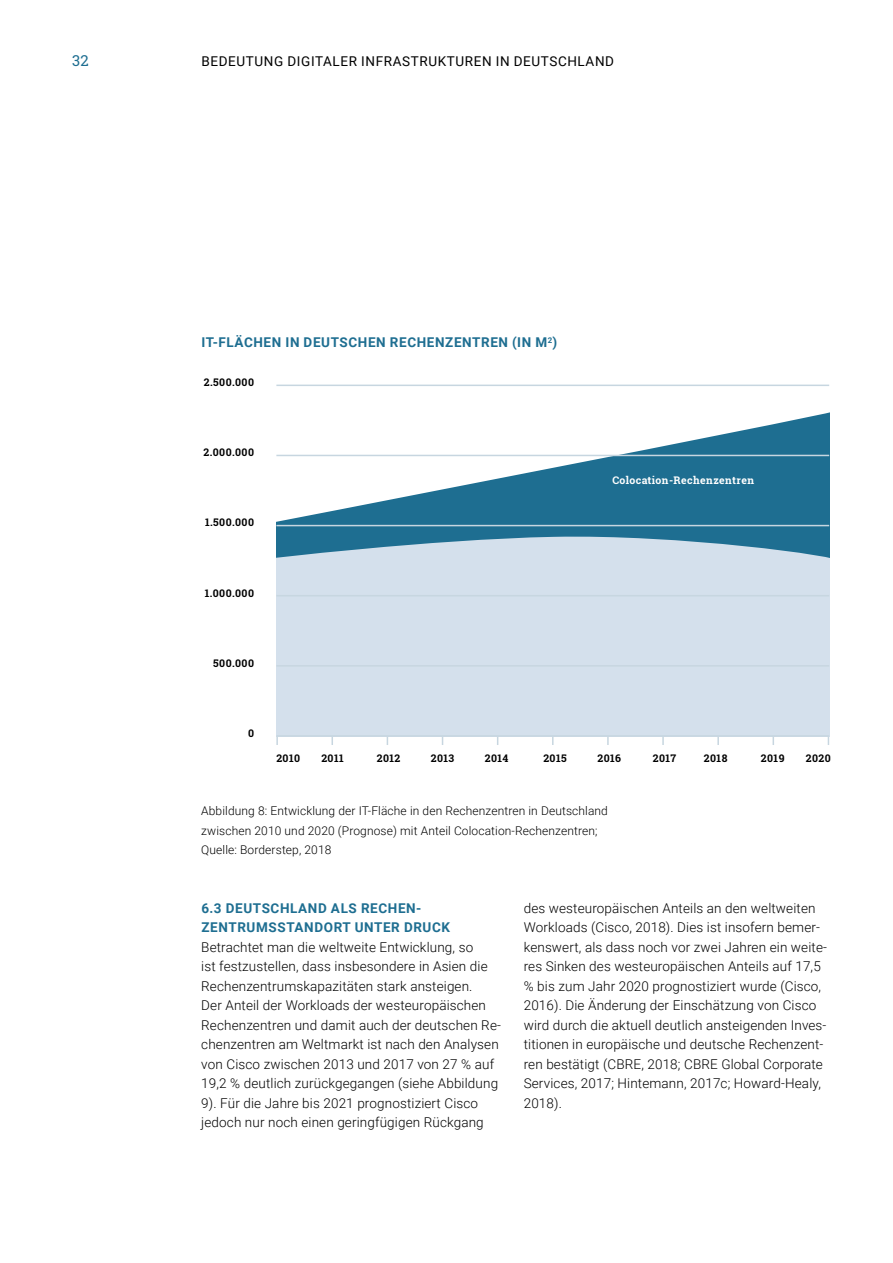
<style>
.page{position:relative;width:893px;height:1263px;background:#fff}
.page>*{position:absolute;margin:0;border:0;box-sizing:border-box;transform-origin:0 0}
.t1{font:15px "Roboto Slab";color:#1e6e91}
.t2{font:300 13.5px/19.5px "Roboto";letter-spacing:.01em;color:#000}
.t3{font:700 13.5px/19.5px "Roboto";letter-spacing:.045em;color:#1e6e91}
.t4{font:13.5px "Roboto";letter-spacing:.045em;color:#000}
.t5{font:300 12px/19.5px "Roboto";letter-spacing:.01em;color:#000}
.t6{font:700 10.5px "Roboto Slab";letter-spacing:.04em;color:#000}
.t7{font:700 10.5px "Roboto Slab";letter-spacing:.04em;color:#fff}
</style>
<div class="page">
<svg style="left:276px;top:412px;width:553px;height:122px;fill:#1e6e91"></svg>
<div style="left:276px;top:534px;width:553px;height:201px;background:#d4e0ec"></div>
<hr style="left:276px;top:385px;width:553px;height:1px;background:#c7d6e0">
<hr style="left:276px;top:455px;width:553px;height:1px;background:#c7d6e0">
<hr style="left:276px;top:525px;width:553px;height:1px;background:#c7d6e0">
<hr style="left:276px;top:595px;width:553px;height:1px;background:#c7d6e0">
<hr style="left:276px;top:665px;width:553px;height:2px;background:#c7d6e0">
<hr style="left:276px;top:735px;width:553px;height:2px;background:#c7d6e0">
<svg style="left:276px;top:737px;width:2px;height:8px"></svg>
<svg style="left:552px;top:737px;width:2px;height:8px"></svg>
<svg style="left:607px;top:737px;width:2px;height:8px"></svg>
<svg style="left:662px;top:737px;width:2px;height:8px"></svg>
<svg style="left:717px;top:737px;width:2px;height:8px"></svg>
<p class="t1" style="left:72px;top:50px;width:18px">32</p>
<p class="t4" style="left:201px;top:52px;width:414px">BEDEUTUNG DIGITALER I NFRASTRUKTUREN IN DEUTSCHLAND</p>
<p class="t3" style="left:201px;top:332px;width:357px">IT-FLÄCHEN IN DEUTSCHEN RECHENZENTREN (IN M<sup>2</sup>)</p>
<p class="t6" style="left:204px;top:375px;width:52px">2.500.000</p>
<p class="t6" style="left:204px;top:445px;width:52px">2.000.000</p>
<p class="t6" style="left:205px;top:515px;width:50px">1.500.000</p>
<p class="t6" style="left:205px;top:585px;width:51px">1.000.000</p>
<p class="t7" style="left:612px;top:473px;width:143px">Colocation-Rechenzentren</p>
<p class="t6" style="left:213px;top:656px;width:42px">500.000</p>
<p class="t6" style="left:248px;top:726px;width:7px">0</p>
<p class="t6" style="left:276px;top:751px;width:25px">2010</p>
<p class="t6" style="left:321px;top:751px;width:24px">2011</p>
<p class="t6" style="left:377px;top:751px;width:25px">2012</p>
<p class="t6" style="left:431px;top:751px;width:25px">2013</p>
<p class="t6" style="left:485px;top:751px;width:25px">2014</p>
<p class="t6" style="left:543px;top:751px;width:25px">2015</p>
<p class="t6" style="left:597px;top:751px;width:25px">2016</p>
<p class="t6" style="left:653px;top:751px;width:25px">2017</p>
<p class="t6" style="left:704px;top:751px;width:25px">2018</p>
<p class="t6" style="left:761px;top:751px;width:25px">2019</p>
<p class="t6" style="left:806px;top:751px;width:26px">2020</p>
<p class="t5" style="left:201px;top:801px;width:408px">Abbildung 8: Entwicklung der IT-Fläche in den Rechenzentren in Deutschland zwischen 2010 und 2020 (Prognose) mit Anteil Colocation-Rechenzentren;<br>Quelle: Borderstep, 2018</p>
<p class="t3" style="left:201px;top:897px;width:250px">6.3 DEUTSCHLAND ALS RECHEN-<br>ZENTRUMSSTANDORT UNTER DRUCK</p>
<p class="t2" style="left:201px;top:936px;width:301px">Betrachtet man die weltweite Entwicklung, so<br>ist festzustellen, dass insbesondere in Asien die Rechenzentrumskapazitäten stark ansteigen.<br>Der Anteil der Workloads der westeuropäischen Rechenzentren und damit auch der deutschen Re&shy;chenzentren am Weltmarkt ist nach den Analysen von Cisco zwischen 2013 und 2017 von 27 % auf 19,2 % deutlich zurückgegangen (siehe Abbildung 9). Für die Jahre bis 2021 prognostiziert Cisco jedoch nur noch einen geringfügigen Rückgang</p>
<p class="t2" style="left:524px;top:897px;width:305px">des westeuropäischen Anteils an den weltweiten Workloads (Cisco, 2018). Dies ist insofern bemer&shy;kenswert, als dass noch vor zwei Jahren ein weite&shy;res Sinken des westeuropäischen Anteils auf 17,5 % bis zum Jahr 2020 prognostiziert wurde (Cisco, 2016). Die Änderung der Einschätzung von Cisco wird durch die aktuell deutlich ansteigenden Inves&shy;titionen in europäische und deutsche Rechenzent&shy;ren bestätigt (CBRE, 2018; CBRE Global Corporate Services, 2017; Hintemann, 2017c; Howard-Healy, 2018).</p>
</div>
